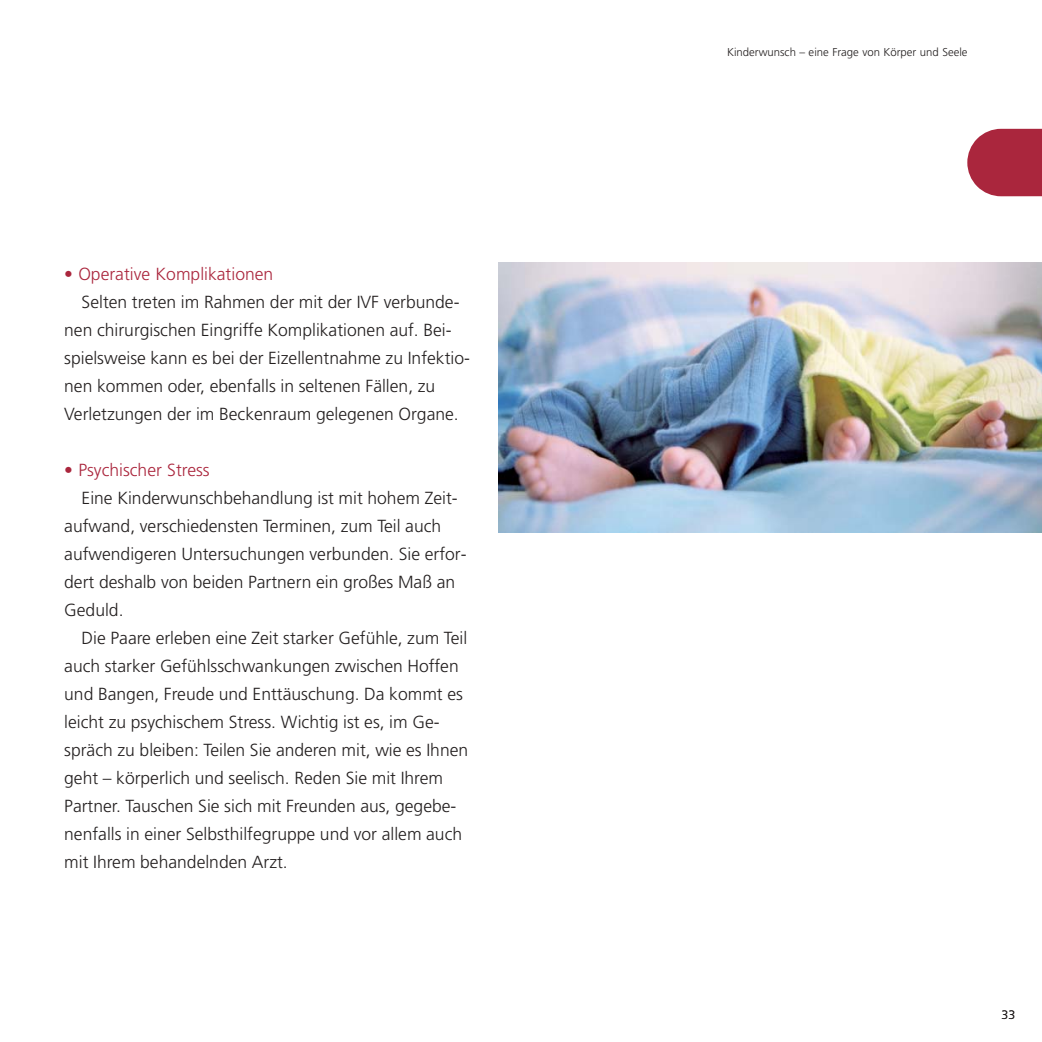
<style>
.page{position:relative;width:1042px;height:1042px;background:#fff}
.page>*{position:absolute;margin:0;border:0;box-sizing:border-box;transform-origin:0 0}
.t1{font:300 17.5px/28px "Frutiger";color:#231f1f}
.t2{font:300 17.5px "Frutiger";color:#aa263d}
.t3{font:300 12.25px "Frutiger";color:#231f1f}
.t4{font:300 11.38px "Frutiger";color:#231f1f}
</style>
<div class="page">
<svg style="left:967px;top:129px;width:74px;height:67px;background:#b23b50"></svg>
<img style="left:499px;top:262px;width:542px;height:270px">
<p class="t2" style="left:64px;top:267px;width:210px">• Operative Komplikationen</p>
<p class="t1" style="left:64px;top:290px;width:407px;text-indent:17px">Selten treten im Rahmen der mit der IVF verbunde&shy;nen chirurgischen Eingriffe Komplikationen auf. Bei&shy;spielsweise kann es bei der Eizellentnahme zu Infektio&shy;nen kommen oder, ebenfalls in seltenen Fällen, zu Verletzungen der im Beckenraum gelegenen Organe.</p>
<p class="t2" style="left:64px;top:463px;width:147px">• Psychischer Stress</p>
<p class="t1" style="left:64px;top:486px;width:404px;text-indent:17px">Eine Kinderwunschbehandlung ist mit hohem Zeit&shy;aufwand, verschiedensten Terminen, zum Teil auch aufwendigeren Untersuchungen verbunden. Sie erfor&shy;dert deshalb von beiden Partnern ein großes Maß an Geduld.</p>
<p class="t1" style="left:64px;top:626px;width:405px;text-indent:17px">Die Paare erleben eine Zeit starker Gefühle, zum Teil auch starker Gefühlsschwankungen zwischen Hoffen und Bangen, Freude und Enttäuschung. Da kommt es leicht zu psychischem Stress. Wichtig ist es, im Ge&shy;spräch zu bleiben: Teilen Sie anderen mit, wie es Ihnen geht – körperlich und seelisch. Reden Sie mit Ihrem Partner. Tauschen Sie sich mit Freunden aus, gegebe&shy;nenfalls in einer Selbsthilfegruppe und vor allem auch mit Ihrem behandelnden Arzt.</p>
<p class="t4" style="left:727px;top:48px;width:242px">Kinderwunsch – eine Frage von Körper und Seele</p>
<p class="t3" style="left:1001px;top:1010px;width:15px">33</p>
</div>
